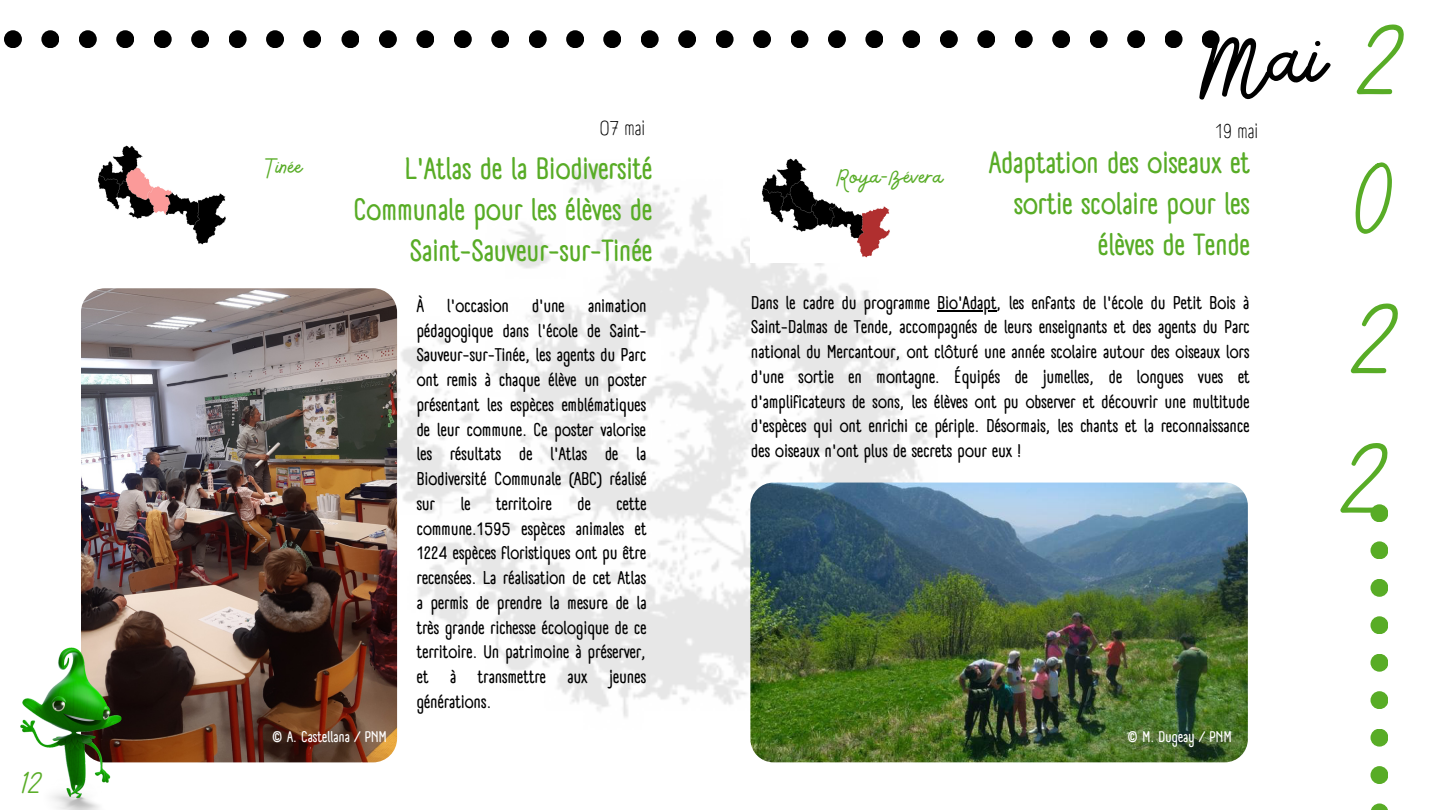
<style>
.page{position:relative;width:1440px;height:810px;background:#fff}
.page>*{position:absolute;margin:0;border:0;box-sizing:border-box;transform-origin:0 0}
.t1{font:100px/139.5px "Bellaboo";color:#58ac26;text-align:justify}
.t2{font:700 30px/41.2px "A Day Without Sun Text";color:#58ac26;text-align:right}
.t3{font:30px "Bellaboo";color:#58ac26}
.t4{font:26.1px "Bellaboo";color:#58ac26}
.t5{font:20px "A Day Without Sun Text";color:#000}
.t6{font:700 18px/24.8px "A Day Without Sun Text";color:#000;text-align:justify}
.t7{font:700 15px "A Day Without Sun Text";color:#fff}
.s1{color:#000}
</style>
<div class="page">
<img style="left:98px;top:145px;width:128px;height:100px">
<img style="left:81px;top:288px;width:316px;height:474px;border-radius:24px">
<div style="left:1371px;top:504px;width:17px;height:18px;background:#58ac26;border-radius:50%"></div>
<div style="left:1371px;top:541px;width:17px;height:18px;background:#58ac26;border-radius:50%"></div>
<div style="left:1371px;top:579px;width:17px;height:18px;background:#58ac26;border-radius:50%"></div>
<div style="left:1371px;top:616px;width:17px;height:18px;background:#58ac26;border-radius:50%"></div>
<div style="left:1371px;top:654px;width:17px;height:18px;background:#58ac26;border-radius:50%"></div>
<div style="left:1371px;top:691px;width:17px;height:18px;background:#58ac26;border-radius:50%"></div>
<div style="left:1371px;top:729px;width:17px;height:18px;background:#58ac26;border-radius:50%"></div>
<div style="left:1371px;top:766px;width:17px;height:18px;background:#58ac26;border-radius:50%"></div>
<svg style="left:1371px;top:803px;width:17px;height:7px"></svg>
<div style="left:1202px;top:30px;width:18px;height:18px;background:#000;border-radius:50%"></div>
<div style="left:1165px;top:30px;width:18px;height:18px;background:#000;border-radius:50%"></div>
<div style="left:1127px;top:30px;width:18px;height:18px;background:#000;border-radius:50%"></div>
<div style="left:1090px;top:30px;width:18px;height:18px;background:#000;border-radius:50%"></div>
<div style="left:1052px;top:30px;width:18px;height:18px;background:#000;border-radius:50%"></div>
<div style="left:1015px;top:30px;width:18px;height:18px;background:#000;border-radius:50%"></div>
<div style="left:977px;top:30px;width:18px;height:18px;background:#000;border-radius:50%"></div>
<div style="left:940px;top:30px;width:18px;height:18px;background:#000;border-radius:50%"></div>
<div style="left:903px;top:30px;width:17px;height:18px;background:#000;border-radius:50%"></div>
<div style="left:865px;top:30px;width:18px;height:18px;background:#000;border-radius:50%"></div>
<div style="left:828px;top:30px;width:18px;height:18px;background:#000;border-radius:50%"></div>
<div style="left:791px;top:30px;width:17px;height:18px;background:#000;border-radius:50%"></div>
<div style="left:753px;top:30px;width:18px;height:18px;background:#000;border-radius:50%"></div>
<div style="left:716px;top:30px;width:18px;height:18px;background:#000;border-radius:50%"></div>
<div style="left:678px;top:30px;width:18px;height:18px;background:#000;border-radius:50%"></div>
<div style="left:641px;top:30px;width:18px;height:18px;background:#000;border-radius:50%"></div>
<div style="left:603px;top:30px;width:18px;height:18px;background:#000;border-radius:50%"></div>
<div style="left:566px;top:30px;width:18px;height:18px;background:#000;border-radius:50%"></div>
<div style="left:529px;top:30px;width:18px;height:18px;background:#000;border-radius:50%"></div>
<div style="left:491px;top:30px;width:18px;height:18px;background:#000;border-radius:50%"></div>
<div style="left:454px;top:30px;width:18px;height:18px;background:#000;border-radius:50%"></div>
<div style="left:416px;top:30px;width:18px;height:18px;background:#000;border-radius:50%"></div>
<div style="left:379px;top:30px;width:18px;height:18px;background:#000;border-radius:50%"></div>
<div style="left:341px;top:30px;width:18px;height:18px;background:#000;border-radius:50%"></div>
<div style="left:303px;top:30px;width:18px;height:18px;background:#000;border-radius:50%"></div>
<div style="left:266px;top:30px;width:18px;height:18px;background:#000;border-radius:50%"></div>
<div style="left:229px;top:30px;width:18px;height:18px;background:#000;border-radius:50%"></div>
<div style="left:191px;top:30px;width:18px;height:18px;background:#000;border-radius:50%"></div>
<div style="left:154px;top:30px;width:18px;height:18px;background:#000;border-radius:50%"></div>
<div style="left:116px;top:30px;width:18px;height:18px;background:#000;border-radius:50%"></div>
<div style="left:79px;top:30px;width:18px;height:18px;background:#000;border-radius:50%"></div>
<div style="left:41px;top:30px;width:18px;height:18px;background:#000;border-radius:50%"></div>
<div style="left:4px;top:30px;width:18px;height:18px;background:#000;border-radius:50%"></div>
<img style="left:761px;top:158px;width:129px;height:100px">
<img style="left:750px;top:483px;width:498px;height:279px;border-radius:23px">
<hr style="left:937px;top:310px;width:60px;height:2px;background:#000">
<img style="left:20px;top:620px;width:134px;height:190px">
<h2 class="t3" style="left:23px;top:763px;width:22px">12</h2>
<h3 class="t4" style="left:266px;top:150px;width:38px">Tinée</h3>
<p class="t5" style="left:600px;top:116px;width:46px">07 mai</p>
<h2 class="t2" style="left:354px;top:148px;width:300px">L'Atlas de la Biodiversité<br>Communale pour les élèves de<br>Saint-Sauveur-sur-Tinée</h2>
<p class="t6" style="left:417px;top:293px;width:9px">À</p>
<p class="t6" style="left:447px;top:293px;width:63px">l'occasion</p>
<p class="t6" style="left:532px;top:293px;width:34px">d'une</p>
<p class="t6" style="left:417px;top:293px;width:232px;text-indent:171px">animation pédagogique dans l'école de Saint-Sauveur-sur-Tinée, les agents du Parc ont remis à chaque élève un poster présentant les espèces emblématiques de leur commune. Ce poster valorise les résultats de l'Atlas de la Biodiversité Communale (ABC) réalisé sur</p>
<p class="t6" style="left:461px;top:491px;width:11px">le</p>
<p class="t6" style="left:496px;top:491px;width:57px">territoire</p>
<p class="t6" style="left:578px;top:491px;width:15px">de</p>
<p class="t6" style="left:417px;top:491px;width:232px;text-indent:200px">cette commune.1595 espèces animales et 1224 espèces floristiques ont pu être recensées. La réalisation de cet Atlas a permis de prendre la mesure de la très grande richesse écologique de ce territoire. Un patrimoine à préserver, et à transmettre aux jeunes générations.</p>
<p class="t7" style="left:273px;top:728px;width:116px">© A. Castellana / PNM</p>
<h1 class="t1" style="left:1350px;top:-11px;width:60px;text-indent:-141px"><span class="s1">Mai</span> 2<br>0<br>2<br>2</h1>
<p class="t5" style="left:1215px;top:119px;width:45px">19 mai</p>
<h2 class="t2" style="left:989px;top:142px;width:263px">Adaptation des oiseaux et sortie scolaire pour les élèves de Tende</h2>
<p class="t6" style="left:751px;top:290px;width:500px">Dans le cadre du programme Bio'Adapt, les enfants de l'école du Petit Bois à Saint-Dalmas de Tende, accompagnés de leurs enseignants et des agents du Parc national du Mercantour, ont clôturé une année scolaire autour des oiseaux lors d'une sortie en montagne. Équipés de jumelles, de longues vues et d'amplificateurs de sons, les élèves ont pu observer et découvrir une multitude d'espèces qui ont enrichi ce périple. Désormais, les chants et la reconnaissance des oiseaux n'ont plus de secrets pour eux !</p>
<h3 class="t4" style="left:837px;top:160px;width:107px">Roya-Bévera</h3>
<p class="t7" style="left:1128px;top:728px;width:105px">© M. Dugeay / PNM</p>
</div>
